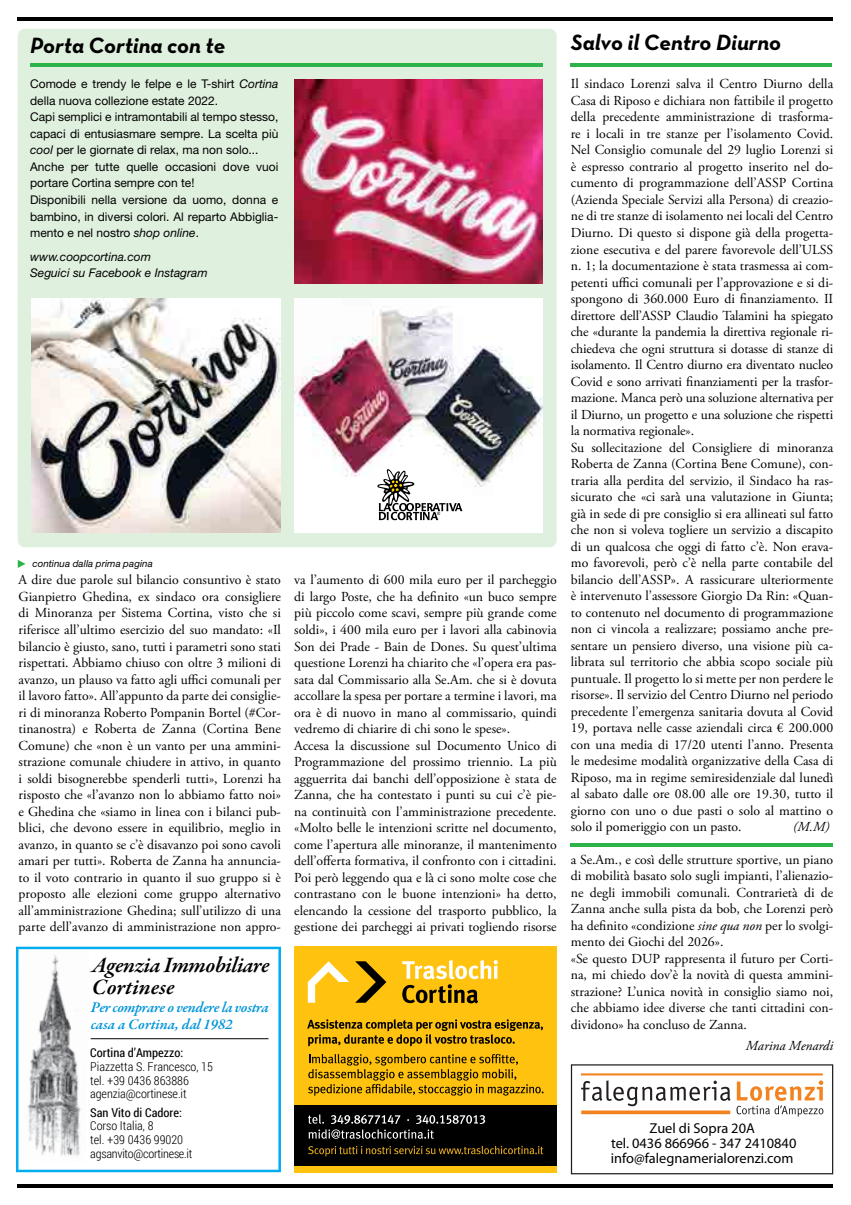
<style>
.page{position:relative;width:851px;height:1205px;background:#fff}
.page>*{position:absolute;margin:0;border:0;box-sizing:border-box;transform-origin:0 0}
.t1{font:italic 700 22.5px "Neutra Text";color:#000}
.t2{font:italic 600 22.38px/22.5px "Garamond Premr Pro";letter-spacing:-.02em;color:#000}
.t3{font:italic 600 15.12px/16.8px "Garamond Premr Pro";letter-spacing:-.025em;color:#0095da}
.t4{font:14.38px/15px "Myriad Pro";color:#000;text-align:center}
.t5{font:13.75px/16.5px "Adobe Garamond Pro";color:#000}
.t6{font:italic 13.75px "Adobe Garamond Pro";color:#000}
.t7{font:300 12.25px/13.6px "Roboto Condensed";color:#000}
.t8{font:12.25px "Roboto Condensed";color:#000}
.t9{font:12px/16.5px "Helvetica Neue LT Std";color:#000}
.t10{font:italic 12px/16.5px "Helvetica Neue LT Std";color:#000}
.t11{font:italic 9.75px "Helvetica Neue LT Std";letter-spacing:.01em;color:#000}
.s1{font-style:italic}
</style>
<div class="page">
<hr style="left:18px;top:18px;width:815px;height:3px;background:#000">
<hr style="left:18px;top:1184px;width:815px;height:3px;background:#000">
<hr style="left:570px;top:64px;width:261px;height:3px;background:#2cb34a">
<div style="left:18px;top:29px;width:538px;height:518px;background:#e0f0de;border-radius:7px"></div>
<hr style="left:30px;top:64px;width:512px;height:3px;background:#2cb34a">
<img style="left:32px;top:299px;width:248px;height:234px">
<img style="left:294px;top:298px;width:248px;height:234px">
<img style="left:294px;top:80px;width:248px;height:203px">
<svg style="left:377px;top:469px;width:85px;height:51px;background:#c4c3c1"></svg>
<svg style="left:16px;top:946px;width:265px;height:226px"></svg>
<div style="left:570px;top:1064px;width:263px;height:110px;border:1px solid #231e21"></div>
<svg style="left:736px;top:1080px;width:87px;height:36px"></svg>
<svg style="left:581px;top:1080px;width:149px;height:26px"></svg>
<hr style="left:581px;top:1073px;width:241px;height:2px;background:#f18421">
<svg style="left:581px;top:1110px;width:149px;height:4px"></svg>
<svg style="left:18px;top:560px;width:8px;height:8px"></svg>
<div style="left:294px;top:946px;width:262px;height:227px;background:#ffc20e"></div>
<svg style="left:402px;top:960px;width:95px;height:43px"></svg>
<svg style="left:308px;top:961px;width:41px;height:42px"></svg>
<svg style="left:355px;top:961px;width:31px;height:42px"></svg>
<div style="left:294px;top:1105px;width:262px;height:60px;background:#000"></div>
<svg style="left:308px;top:1114px;width:177px;height:25px"></svg>
<svg style="left:308px;top:1146px;width:235px;height:10px"></svg>
<svg style="left:308px;top:1054px;width:235px;height:42px"></svg>
<svg style="left:307px;top:1019px;width:236px;height:27px"></svg>
<hr style="left:570px;top:843px;width:262px;height:3px;background:#2cb34a">
<h1 class="t1" style="left:30px;top:32px;width:197px">Porta Cortina con te</h1>
<h1 class="t1" style="left:570px;top:28px;width:212px">Salvo il Centro Diurno</h1>
<p class="t5" style="left:570px;top:76px;width:264px">Il sindaco Lorenzi salva il Centro Diurno della Casa di Riposo e dichiara non fattibile il progetto della precedente amministrazione di trasforma&shy;re i locali in tre stanze per l’isolamento Covid.<br>Nel Consiglio comunale del 29 luglio Lorenzi si è espresso contrario al progetto inserito nel do&shy;cumento di programmazione dell’ASSP Cortina (Azienda Speciale Servizi alla Persona) di creazio&shy;ne di tre stanze di isolamento nei locali del Centro Diurno. Di questo si dispone già della progetta&shy;zione esecutiva e del parere favorevole dell’ULSS n. 1; la documentazione è stata trasmessa ai com&shy;petenti uffici comunali per l’approvazione e si di&shy;spongono di 360.000 Euro di finanziamento. II direttore dell’ASSP Claudio Talamini ha spiegato che «durante la pandemia la direttiva regionale ri&shy;chiedeva che ogni struttura si dotasse di stanze di isolamento. Il Centro diurno era diventato nucleo Covid e sono arrivati finanziamenti per la trasfor&shy;mazione. Manca però una soluzione alternativa per il Diurno, un progetto e una soluzione che rispetti la normativa regionale».<br>Su sollecitazione del Consigliere di minoranza Roberta de Zanna (Cortina Bene Comune), con&shy;traria alla perdita del servizio, il Sindaco ha ras&shy;sicurato che «ci sarà una valutazione in Giunta; già in sede di pre consiglio si era allineati sul fatto che non si voleva togliere un servizio a discapito di un qualcosa che oggi di fatto c’è. Non erava&shy;mo favorevoli, però c’è nella parte contabile del bilancio dell’ASSP». A rassicurare ulteriormente è intervenuto l’assessore Giorgio Da Rin: «Quan&shy;to contenuto nel documento di programmazione non ci vincola a realizzare; possiamo anche pre&shy;sentare un pensiero diverso, una visione più ca&shy;librata sul territorio che abbia scopo sociale più puntuale. Il progetto lo si mette per non perdere le risorse». Il servizio del Centro Diurno nel periodo precedente l’emergenza sanitaria dovuta al Covid 19, portava nelle casse aziendali circa € 200.000 con una media di 17/20 utenti l’anno. Presenta le medesime modalità organizzative della Casa di Riposo, ma in regime semiresidenziale dal lunedì al sabato dalle ore 08.00 alle ore 19.30, tutto il giorno con uno o due pasti o solo al mattino o solo il pomeriggio con un pasto.</p>
<p class="t9" style="left:30px;top:76px;width:250px">Comode e trendy le felpe e le T-shirt <span class="s1">Cortina </span>della nuova collezione estate 2022.<br>Capi semplici e intramontabili al tempo stesso, capaci di entusiasmare sempre. La scelta più <span class="s1">cool</span> per le giornate di relax, ma non solo...<br>Anche per tutte quelle occasioni dove vuoi portare Cortina sempre con te!<br>Disponibili nella versione da uomo, donna e bambino, in diversi colori. Al reparto Abbiglia&shy;mento e nel nostro <span class="s1">shop online</span>.</p>
<p class="t10" style="left:30px;top:248px;width:179px">www.coopcortina.com<br>Seguici su Facebook e Instagram</p>
<p class="t11" style="left:32px;top:557px;width:122px">continua dalla prima pagina</p>
<p class="t5" style="left:19px;top:572px;width:264px;text-align:justify">A dire due parole sul bilancio consuntivo è stato Gianpietro Ghedina, ex sindaco ora consigliere di Minoranza per Sistema Cortina, visto che si riferisce all’ultimo esercizio del suo mandato: «Il bilancio è giusto, sano, tutti i parametri sono stati rispettati. Abbiamo chiuso con oltre 3 milioni di avanzo, un plauso va fatto agli uffici comunali per il lavoro fatto». All’appunto da parte dei consiglie&shy;ri di minoranza Roberto Pompanin Bortel (#Cor&shy;tinanostra) e Roberta de Zanna (Cortina Bene Comune) che «non è un vanto per una ammini&shy;strazione comunale chiudere in attivo, in quanto i soldi bisognerebbe spenderli tutti», Lorenzi ha risposto che «l’avanzo non lo abbiamo fatto noi» e Ghedina che «siamo in linea con i bilanci pub&shy;blici, che devono essere in equilibrio, meglio in avanzo, in quanto se c’è disavanzo poi sono cavoli amari per tutti». Roberta de Zanna ha annuncia&shy;to il voto contrario in quanto il suo gruppo si è proposto alle elezioni come gruppo alternativo all’amministrazione Ghedina; sull’utilizzo di una parte dell’avanzo di amministrazione non appro-</p>
<p class="t5" style="left:294px;top:572px;width:264px">va l’aumento di 600 mila euro per il parcheggio di largo Poste, che ha definito «un buco sempre più piccolo come scavi, sempre più grande come soldi», i 400 mila euro per i lavori alla cabinovia Son dei Prade - Bain de Dones. Su quest’ultima questione Lorenzi ha chiarito che «l’opera era pas&shy;sata dal Commissario alla Se.Am. che si è dovuta accollare la spesa per portare a termine i lavori, ma ora è di nuovo in mano al commissario, quindi vedremo di chiarire di chi sono le spese».<br>Accesa la discussione sul Documento Unico di Programmazione del prossimo triennio. La più agguerrita dai banchi dell’opposizione è stata de Zanna, che ha contestato i punti su cui c’è pie&shy;na continuità con l’amministrazione precedente. «Molto belle le intenzioni scritte nel documento, come l’apertura alle minoranze, il mantenimento dell’offerta formativa, il confronto con i cittadini.<br>Poi però leggendo qua e là ci sono molte cose che contrastano con le buone intenzioni» ha detto, elencando la cessione del trasporto pubblico, la gestione dei parcheggi ai privati togliendo risorse</p>
<p class="t6" style="left:793px;top:818px;width:38px">(M.M)</p>
<p class="t5" style="left:570px;top:851px;width:264px">a Se.Am., e così delle strutture sportive, un piano di mobilità basato solo sugli impianti, l’alienazio&shy;ne degli immobili comunali. Contrarietà di de Zanna anche sulla pista da bob, che Lorenzi però ha definito «condizione <span class="s1">sine qua non</span> per lo svolgi&shy;mento dei Giochi del 2026».<br>«Se questo DUP rappresenta il futuro per Corti&shy;na, mi chiedo dov’è la novità di questa ammini&shy;strazione? L’unica novità in consiglio siamo noi, che abbiamo idee diverse che tanti cittadini con&shy;dividono» ha concluso de Zanna.</p>
<p class="t6" style="left:745px;top:1037px;width:89px">Marina Menardi</p>
<h2 class="t2" style="left:92px;top:955px;width:179px">Agenzia Immobiliare<br>Cortinese</h2>
<p class="t3" style="left:91px;top:1000px;width:179px">Per comprare o vendere la vostra casa a Cortina, dal 1982</p>
<p class="t8" style="left:90px;top:1044px;width:94px">Cortina d’Ampezzo:</p>
<p class="t7" style="left:90px;top:1059px;width:124px">Piazzetta S. Francesco, 15 tel. +39 0436 863886 agenzia@cortinese.it</p>
<p class="t8" style="left:90px;top:1104px;width:93px">San Vito di Cadore:</p>
<p class="t7" style="left:90px;top:1119px;width:104px">Corso Italia, 8<br>tel. +39 0436 99020 agsanvito@cortinese.it</p>
<p class="t4" style="left:610px;top:1120px;width:187px">Zuel di Sopra 20A<br>tel. 0436 866966 - 347 2410840 info@falegnamerialorenzi.com</p>
</div>
